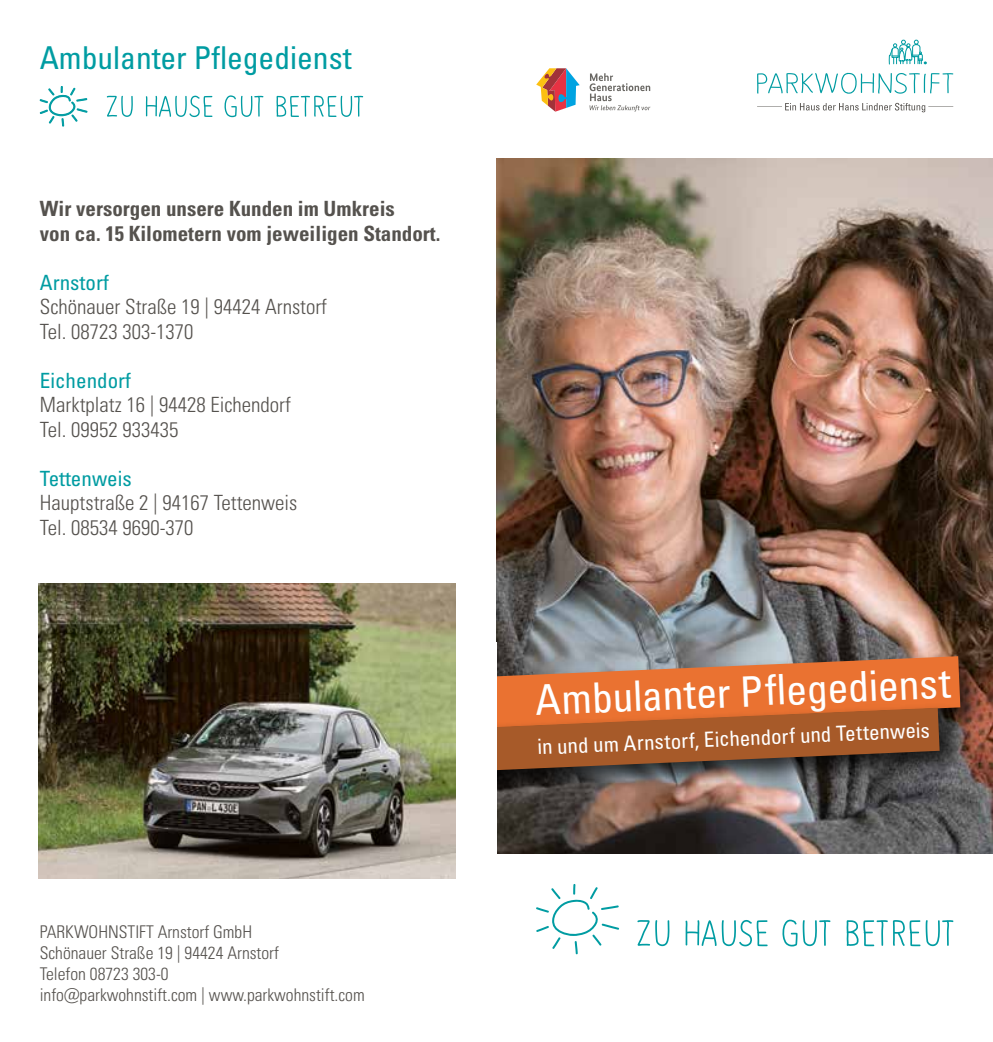
<style>
.page{position:relative;width:993px;height:1042px;background:#fff}
.page>*{position:absolute;margin:0;border:0;box-sizing:border-box;transform-origin:0 0}
.t1{font:condensed 42px "Univers LT Pro";color:#fff}
.t2{font:condensed 31.5px "Univers LT Pro";color:#009ca2}
.t3{font:300 condensed 21px/24.5px "Univers LT Pro";color:#55524e}
.t4{font:700 condensed 21px/24.5px "Univers LT Pro";color:#55524e}
.t5{font:condensed 21px "Univers LT Pro";color:#fff}
.t6{font:condensed 21px "Univers LT Pro";color:#009ca2}
.t7{font:300 condensed 17.5px/21px "Univers LT Pro";color:#55524e}
</style>
<div class="page">
<svg style="left:757px;top:73px;width:195px;height:21px"></svg>
<svg style="left:757px;top:103px;width:195px;height:9px"></svg>
<svg style="left:888px;top:39px;width:38px;height:26px"></svg>
<svg style="left:536px;top:68px;width:43px;height:44px"></svg>
<svg style="left:589px;top:73px;width:61px;height:39px"></svg>
<svg style="left:536px;top:884px;width:83px;height:70px"></svg>
<svg style="left:637px;top:919px;width:316px;height:27px"></svg>
<img style="left:39px;top:584px;width:417px;height:294px">
<svg style="left:107px;top:95px;width:256px;height:22px"></svg>
<svg style="left:40px;top:86px;width:47px;height:41px"></svg>
<img style="left:496px;top:159px;width:496px;height:694px">
<div style="left:476px;top:650px;width:511px;height:105px;background:#000;opacity:.75"></div>
<div style="left:465px;top:702px;width:502px;height:97px;background:#000;opacity:.75"></div>
<svg style="left:496px;top:656px;width:464px;height:115px;background:#b46537"></svg>
<div style="left:457px;top:642px;width:39px;height:236px;background:#fff"></div>
<h2 class="t2" style="left:40px;top:38px;width:313px">Ambulanter Pflegedienst</h2>
<p class="t4" style="left:40px;top:196px;width:402px">Wir versorgen unsere Kunden im Umkreis<br>von ca. 15 Kilometern vom jeweiligen Standort.</p>
<p class="t6" style="left:40px;top:269px;width:70px">Arnstorf</p>
<p class="t3" style="left:40px;top:293px;width:288px">Schönauer Straße 19 | 94424 Arnstorf<br>Tel. 08723 303-1370</p>
<p class="t6" style="left:40px;top:367px;width:92px">Eichendorf</p>
<p class="t3" style="left:40px;top:391px;width:252px">Marktplatz 16 | 94428 Eichendorf<br>Tel. 09952 933435</p>
<p class="t6" style="left:40px;top:465px;width:93px">Tettenweis</p>
<p class="t3" style="left:40px;top:489px;width:259px">Hauptstraße 2 | 94167 Tettenweis<br>Tel. 08534 9690-370</p>
<p class="t7" style="left:40px;top:920px;width:326px">PARKWOHNSTIFT Arnstorf GmbH<br>Schönauer Straße 19 | 94424 Arnstorf<br>Telefon 08723 303-0<br>info@parkwohnstift.com | www.parkwohnstift.com</p>
<h1 class="t1" style="left:533px;top:676px;width:417px;rotate:-3deg">Ambulanter Pfl egedienst</h1>
<p class="t5" style="left:536px;top:732px;width:394px;rotate:-2deg">in und um Arnstorf, Eichendorf und Tettenweis</p>
</div>
